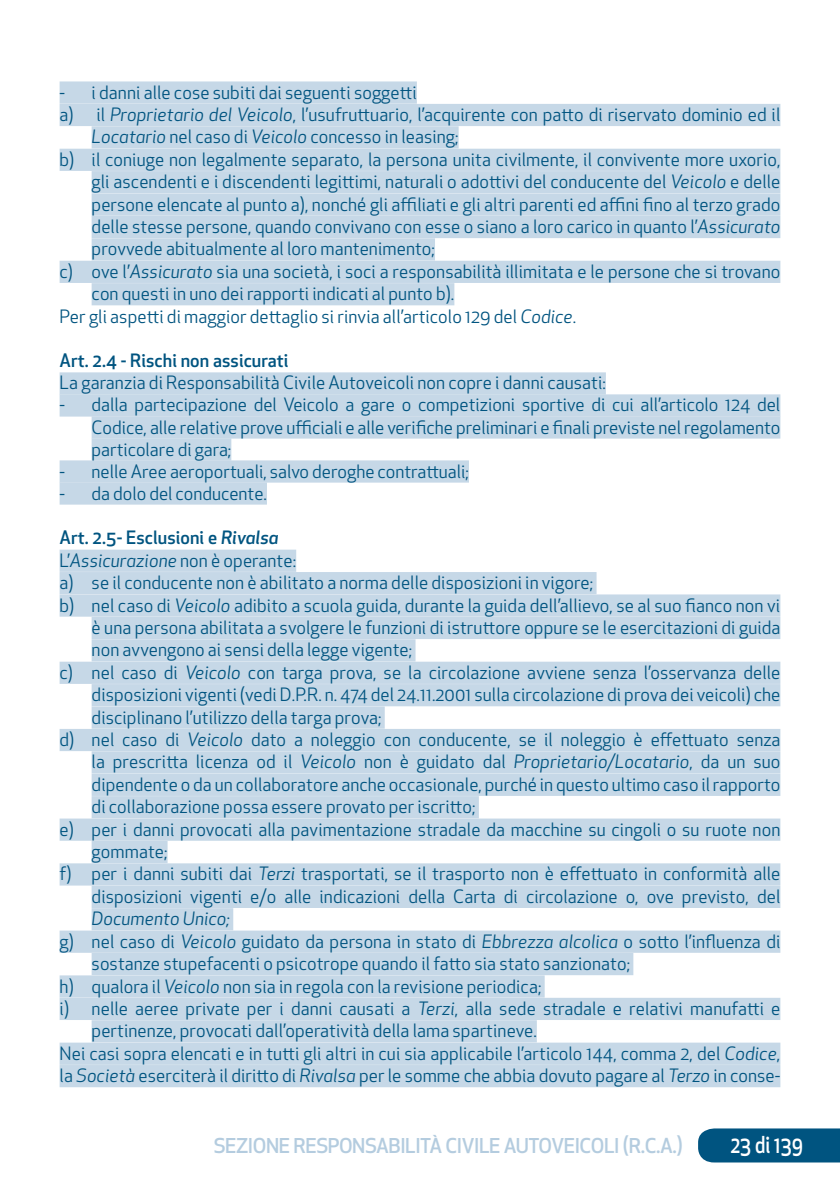
<style>
.page{position:relative;width:840px;height:1191px;background:#fff}
.page>*{position:absolute;margin:0;border:0;box-sizing:border-box;transform-origin:0 0}
.t1{font:500 22.8px "Apex New";color:#fff;scale:.83 1}
.t2{font:500 20px "Apex New";letter-spacing:-.02em;color:#b4ccdf}
.t3{font:18px/22px "Apex New";letter-spacing:.005em;color:#005480;text-align:justify}
.t4{font:500 18px "Apex New";letter-spacing:.005em;color:#005480}
.t5{font:italic 18px "Apex New";letter-spacing:.005em;color:#005480}
.s1{font-style:italic}
</style>
<div class="page">
<div style="left:698px;top:1128px;width:141px;height:34px;background:#005480"></div>
<div style="left:60px;top:81px;width:356px;height:23px;background:#c6d8e7"></div>
<div style="left:60px;top:104px;width:720px;height:22px;background:#c6d8e7"></div>
<div style="left:92px;top:126px;width:366px;height:22px;background:#c6d8e7"></div>
<div style="left:60px;top:149px;width:720px;height:22px;background:#c6d8e7"></div>
<div style="left:92px;top:171px;width:688px;height:22px;background:#c6d8e7"></div>
<div style="left:92px;top:193px;width:688px;height:23px;background:#c6d8e7"></div>
<div style="left:92px;top:216px;width:688px;height:22px;background:#c6d8e7"></div>
<div style="left:92px;top:238px;width:343px;height:22px;background:#c6d8e7"></div>
<div style="left:60px;top:261px;width:720px;height:22px;background:#c6d8e7"></div>
<div style="left:92px;top:283px;width:362px;height:22px;background:#c6d8e7"></div>
<div style="left:60px;top:372px;width:545px;height:22px;background:#c6d8e7"></div>
<div style="left:60px;top:394px;width:720px;height:22px;background:#c6d8e7"></div>
<div style="left:92px;top:416px;width:688px;height:22px;background:#c6d8e7"></div>
<div style="left:92px;top:438px;width:139px;height:22px;background:#c6d8e7"></div>
<div style="left:60px;top:460px;width:408px;height:22px;background:#c6d8e7"></div>
<div style="left:60px;top:482px;width:207px;height:22px;background:#c6d8e7"></div>
<div style="left:60px;top:549px;width:236px;height:23px;background:#c6d8e7"></div>
<div style="left:60px;top:572px;width:536px;height:22px;background:#c6d8e7"></div>
<div style="left:60px;top:594px;width:720px;height:22px;background:#c6d8e7"></div>
<div style="left:92px;top:617px;width:688px;height:22px;background:#c6d8e7"></div>
<div style="left:92px;top:639px;width:323px;height:22px;background:#c6d8e7"></div>
<div style="left:60px;top:661px;width:720px;height:23px;background:#c6d8e7"></div>
<div style="left:92px;top:684px;width:688px;height:22px;background:#c6d8e7"></div>
<div style="left:92px;top:706px;width:292px;height:22px;background:#c6d8e7"></div>
<div style="left:60px;top:729px;width:720px;height:22px;background:#c6d8e7"></div>
<div style="left:92px;top:751px;width:688px;height:22px;background:#c6d8e7"></div>
<div style="left:92px;top:773px;width:688px;height:23px;background:#c6d8e7"></div>
<div style="left:92px;top:796px;width:386px;height:22px;background:#c6d8e7"></div>
<div style="left:60px;top:818px;width:720px;height:22px;background:#c6d8e7"></div>
<div style="left:92px;top:841px;width:75px;height:22px;background:#c6d8e7"></div>
<div style="left:60px;top:863px;width:720px;height:22px;background:#c6d8e7"></div>
<div style="left:92px;top:885px;width:688px;height:23px;background:#c6d8e7"></div>
<div style="left:92px;top:908px;width:141px;height:22px;background:#c6d8e7"></div>
<div style="left:60px;top:930px;width:720px;height:22px;background:#c6d8e7"></div>
<div style="left:92px;top:953px;width:541px;height:22px;background:#c6d8e7"></div>
<div style="left:60px;top:975px;width:484px;height:22px;background:#c6d8e7"></div>
<div style="left:60px;top:997px;width:720px;height:23px;background:#c6d8e7"></div>
<div style="left:92px;top:1020px;width:444px;height:22px;background:#c6d8e7"></div>
<div style="left:60px;top:1042px;width:720px;height:22px;background:#c6d8e7"></div>
<div style="left:60px;top:1065px;width:720px;height:22px;background:#c6d8e7"></div>
<p class="t3" style="left:60px;top:81px;width:358px">- i danni alle cose subiti dai seguenti soggetti</p>
<p class="t3" style="left:60px;top:103px;width:722px">a) il <span class="s1">Proprietario del Veicolo</span>, l’usufruttuario, l’acquirente con patto di riservato dominio ed il</p>
<p class="t3" style="left:92px;top:126px;width:368px"><span class="s1">Locatario</span> nel caso di <span class="s1">Veicolo</span> concesso in leasing;</p>
<p class="t3" style="left:60px;top:148px;width:722px">b) il coniuge non legalmente separato, la persona unita civilmente, il convivente more uxorio,</p>
<p class="t3" style="left:92px;top:171px;width:690px">gli ascendenti e i discendenti legittimi, naturali o adottivi del conducente del <span class="s1">Veicolo</span> e delle</p>
<p class="t3" style="left:92px;top:193px;width:689px">persone elencate al punto a), nonché gli affiliati e gli altri parenti ed affini fino al terzo grado</p>
<p class="t3" style="left:92px;top:215px;width:690px">delle stesse persone, quando convivano con esse o siano a loro carico in quanto l’<span class="s1">Assicurato</span></p>
<p class="t3" style="left:92px;top:238px;width:345px">provvede abitualmente al loro mantenimento;</p>
<p class="t3" style="left:60px;top:260px;width:721px">c) ove l’<span class="s1">Assicurato</span> sia una società, i soci a responsabilità illimitata e le persone che si trovano</p>
<p class="t3" style="left:92px;top:283px;width:364px">con questi in uno dei rapporti indicati al punto b).</p>
<p class="t3" style="left:60px;top:305px;width:518px">Per gli aspetti di maggior dettaglio si rinvia all’articolo 129 del <span class="s1">Codice</span>.</p>
<p class="t4" style="left:60px;top:349px;width:230px">Art. 2.4 - Rischi non assicurati</p>
<p class="t3" style="left:60px;top:372px;width:547px">La garanzia di Responsabilità Civile Autoveicoli non copre i danni causati:</p>
<p class="t3" style="left:92px;top:394px;width:689px;text-indent:-32px">- dalla partecipazione del Veicolo a gare o competizioni sportive di cui all’articolo 124 del Codice, alle relative prove ufficiali e alle verifiche preliminari e finali previste nel regolamento particolare di gara;</p>
<p class="t3" style="left:60px;top:460px;width:410px">- nelle Aree aeroportuali, salvo deroghe contrattuali;</p>
<p class="t3" style="left:60px;top:482px;width:209px">- da dolo del conducente.</p>
<p class="t4" style="left:60px;top:526px;width:220px">Art. 2.5- Esclusioni e <span class="s1">Rivalsa</span></p>
<p class="t3" style="left:60px;top:549px;width:238px">L’<span class="s1">Assicurazione</span> non è operante:</p>
<p class="t3" style="left:60px;top:571px;width:535px">a) se il conducente non è abilitato a norma delle disposizioni in vigore;</p>
<p class="t3" style="left:60px;top:594px;width:721px">b) nel caso di <span class="s1">Veicolo</span> adibito a scuola guida, durante la guida dell’allievo, se al suo fianco non vi</p>
<p class="t3" style="left:92px;top:616px;width:690px">è una persona abilitata a svolgere le funzioni di istruttore oppure se le esercitazioni di guida</p>
<p class="t3" style="left:92px;top:639px;width:322px">non avvengono ai sensi della legge vigente;</p>
<p class="t3" style="left:60px;top:661px;width:722px">c) nel caso di <span class="s1">Veicolo</span> con targa prova, se la circolazione avviene senza l’osservanza delle</p>
<p class="t3" style="left:92px;top:683px;width:690px">disposizioni vigenti (vedi D.P.R. n. 474 del 24.11.2001 sulla circolazione di prova dei veicoli) che</p>
<p class="t3" style="left:92px;top:706px;width:291px">disciplinano l’utilizzo della targa prova;</p>
<p class="t3" style="left:60px;top:728px;width:722px">d) nel caso di <span class="s1">Veicolo</span> dato a noleggio con conducente, se il noleggio è effettuato senza</p>
<p class="t3" style="left:92px;top:751px;width:690px">la prescritta licenza od il <span class="s1">Veicolo</span> non è guidato dal <span class="s1">Proprietario/Locatario</span>, da un suo</p>
<p class="t3" style="left:92px;top:773px;width:690px">dipendente o da un collaboratore anche occasionale, purché in questo ultimo caso il rapporto</p>
<p class="t3" style="left:92px;top:795px;width:385px">di collaborazione possa essere provato per iscritto;</p>
<p class="t3" style="left:60px;top:818px;width:722px">e) per i danni provocati alla pavimentazione stradale da macchine su cingoli o su ruote non</p>
<p class="t3" style="left:92px;top:840px;width:77px">gommate;</p>
<p class="t3" style="left:60px;top:863px;width:722px">f) per i danni subiti dai <span class="s1">Terzi</span> trasportati, se il trasporto non è effettuato in conformità alle</p>
<p class="t3" style="left:92px;top:885px;width:689px">disposizioni vigenti e/o alle indicazioni della Carta di circolazione o, ove previsto, del</p>
<p class="t5" style="left:92px;top:907px;width:140px">Documento Unico;</p>
<p class="t3" style="left:60px;top:930px;width:722px">g) nel caso di <span class="s1">Veicolo</span> guidato da persona in stato di <span class="s1">Ebbrezza alcolica</span> o sotto l’influenza di</p>
<p class="t3" style="left:92px;top:952px;width:539px">sostanze stupefacenti o psicotrope quando il fatto sia stato sanzionato;</p>
<p class="t3" style="left:60px;top:975px;width:483px">h) qualora il <span class="s1">Veicolo</span> non sia in regola con la revisione periodica;</p>
<p class="t3" style="left:60px;top:997px;width:721px">i) nelle aeree private per i danni causati a <span class="s1">Terzi</span>, alla sede stradale e relativi manufatti e</p>
<p class="t3" style="left:92px;top:1019px;width:446px">pertinenze, provocati dall’operatività della lama spartineve.</p>
<p class="t3" style="left:60px;top:1042px;width:722px">Nei casi sopra elencati e in tutti gli altri in cui sia applicabile l’articolo 144, comma 2, del <span class="s1">Codice</span>,</p>
<p class="t3" style="left:60px;top:1064px;width:722px">la <span class="s1">Società</span> eserciterà il diritto di <span class="s1">Rivalsa</span> per le somme che abbia dovuto pagare al <span class="s1">Terzo</span> in conse-</p>
<p class="t2" style="left:214px;top:1132px;width:470px">SEZIONE RESPONSABILITÀ CIVILE AUTOVEICOLI (R.C.A.)</p>
<p class="t1" style="left:730px;top:1129px;width:89px">23 di 139</p>
</div>
